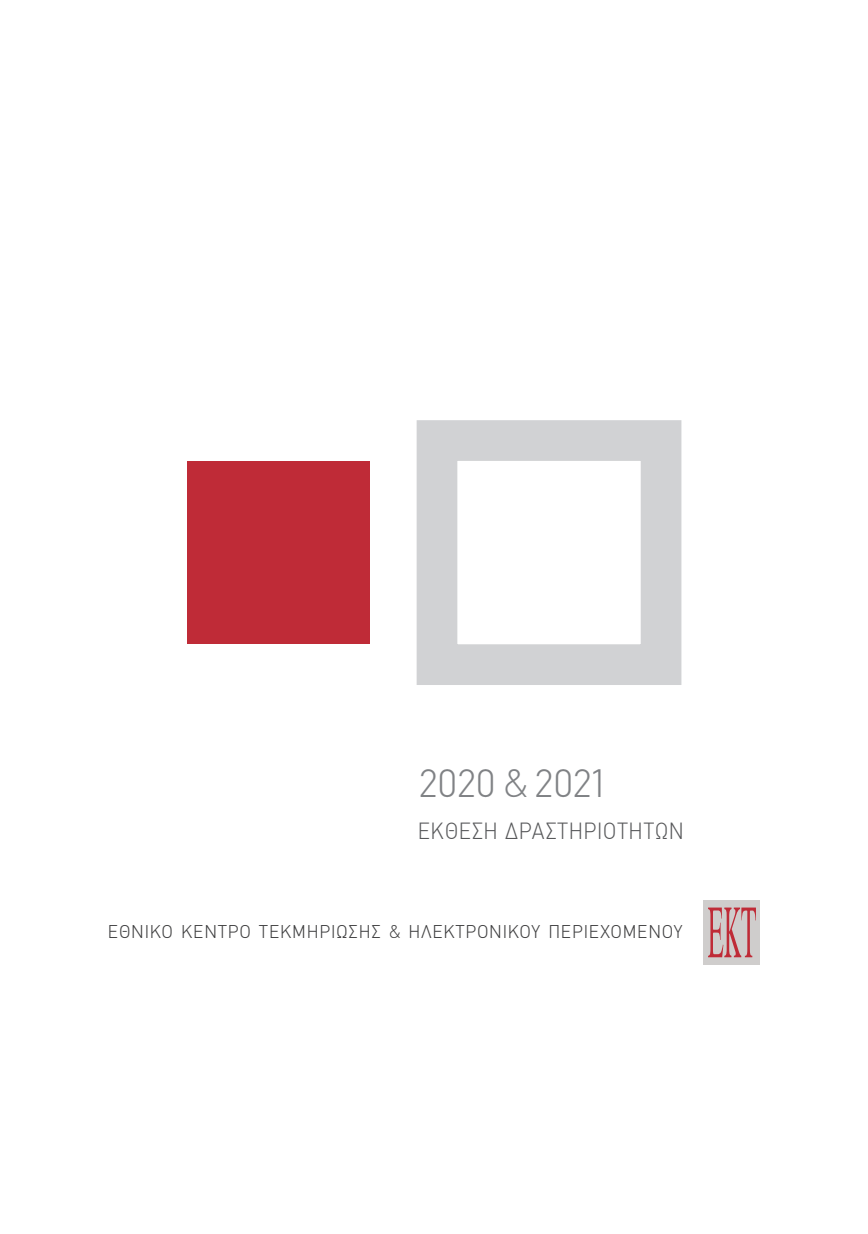
<style>
.page{position:relative;width:868px;height:1234px;background:#fff}
.page>*{position:absolute;margin:0;border:0;box-sizing:border-box;transform-origin:0 0}
.t1{font:300 39.6px "CFDIN Std";letter-spacing:-.035em;color:#808285}
.t2{font:300 22.8px "CF Din";letter-spacing:.05em;color:#57585a;scale:.95 1}
.t3{font:300 18.45px "CFDIN Std";letter-spacing:.04em;color:#3e3e3f}
</style>
<div class="page">
<div style="left:703px;top:899px;width:56px;height:65px;background:#cfcdcc"></div>
<svg style="left:708px;top:907px;width:47px;height:50px"></svg>
<div style="left:186px;top:461px;width:183px;height:183px;background:#bf2b37"></div>
<div style="left:416px;top:420px;width:265px;height:264px;border:41px solid #d1d2d4"></div>
<h1 class="t1" style="left:418px;top:760px;width:188px">2020 &amp; 2021</h1>
<p class="t2" style="left:418px;top:818px;width:281px">ΕΚΘΕΣΗ ΔΡΑΣΤΗΡΙΟΤΗΤΩΝ</p>
<p class="t3" style="left:108px;top:921px;width:576px">ΕΘΝΙΚΟ ΚΕΝΤΡΟ ΤΕΚΜΗΡΙΩΣΗΣ &amp; ΗΛΕΚΤΡΟΝΙΚΟΥ ΠΕΡΙΕΧΟΜΕΝΟΥ</p>
</div>
